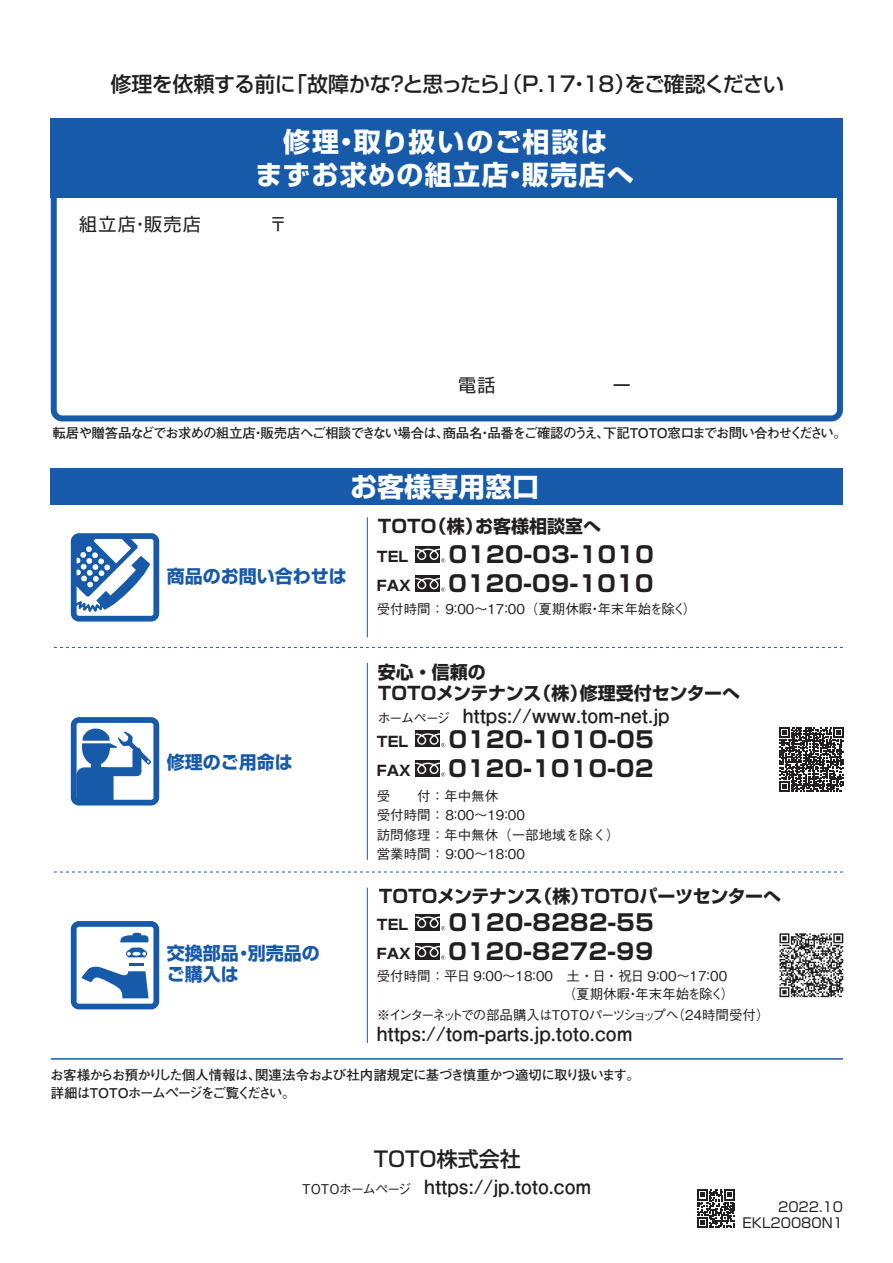
<style>
.page{position:relative;width:893px;height:1263px;background:#fff}
.page>*{position:absolute;margin:0;border:0;box-sizing:border-box;transform-origin:0 0}
.t1{font:700 27px/33px "Shin Go Pro";letter-spacing:.05em;color:#fff;text-align:center}
.t2{font:700 27px "Shin Go Pro";color:#fff}
.t3{font:700 22.5px "Shin Go Pro";letter-spacing:.02em;color:#231f20}
.t4{font:500 21px "Shin Go Pro";letter-spacing:-.02em;color:#231f20}
.t5{font:500 21px "Shin Go Pro";color:#231f20}
.t6{font:700 19.5px "Futo Go B101 Pro";color:#231f20}
.t7{font:700 18px/21px "Shin Go Pro";color:#231f20}
.t8{font:700 18px/21px "Shin Go Pro";color:#185aaa}
.t9{font:700 18px "Shin Go Pro";letter-spacing:-.02em;color:#231f20}
.t10{font:18px "Shin Go Pro";letter-spacing:.075em;color:#231f20}
.t11{font:700 14.25px "Shin Go Pro";color:#231f20}
.t12{font:700 13.5px/18px "Futo Go B101 Pro";letter-spacing:-.055em;color:#231f20}
.t13{font:500 13.5px/19.5px "Gothic BBB Pro";color:#231f20}
.t14{font:500 13.5px "Gothic BBB Pro";letter-spacing:-.065em;color:#231f20}
.t15{font:13.5px/16.2px "Shin Go Pro";color:#231f20;text-align:right}
.s1{font-family:"Gothic BBB Pro";font-weight:500;font-size:13.5px}
</style>
<div class="page">
<svg style="left:71px;top:533px;width:88px;height:88px"></svg>
<svg style="left:71px;top:921px;width:88px;height:88px"></svg>
<hr style="left:129px;top:963px;width:15px;height:3px;background:#185aaa">
<svg style="left:71px;top:717px;width:88px;height:88px"></svg>
<svg style="left:779px;top:728px;width:64px;height:63px"></svg>
<svg style="left:779px;top:933px;width:64px;height:64px"></svg>
<svg style="left:697px;top:1189px;width:38px;height:39px"></svg>
<svg style="left:51px;top:197px;width:792px;height:224px"></svg>
<div style="left:51px;top:118px;width:792px;height:79px;background:#185aaa"></div>
<div style="left:51px;top:468px;width:792px;height:36px;background:#185aaa"></div>
<hr style="left:51px;top:1058px;width:792px;height:2px;background:#185aaa">
<svg style="left:53px;top:647px;width:790px;height:1px"></svg>
<svg style="left:53px;top:872px;width:790px;height:1px"></svg>
<hr style="left:367px;top:517px;width:1px;height:120px;background:#185aaa">
<hr style="left:367px;top:663px;width:1px;height:197px;background:#185aaa">
<hr style="left:367px;top:887px;width:1px;height:156px;background:#185aaa">
<div style="left:415px;top:575px;width:25px;height:16px;background:#231f20"></div>
<svg style="left:415px;top:578px;width:30px;height:14px"></svg>
<svg style="left:415px;top:546px;width:25px;height:3px"></svg>
<svg style="left:415px;top:549px;width:30px;height:13px"></svg>
<div style="left:415px;top:731px;width:25px;height:16px;background:#231f20"></div>
<svg style="left:415px;top:733px;width:30px;height:14px"></svg>
<div style="left:415px;top:914px;width:25px;height:16px;background:#231f20"></div>
<svg style="left:415px;top:916px;width:30px;height:14px"></svg>
<svg style="left:415px;top:943px;width:25px;height:3px"></svg>
<svg style="left:415px;top:946px;width:30px;height:14px"></svg>
<svg style="left:415px;top:760px;width:25px;height:3px"></svg>
<svg style="left:415px;top:763px;width:30px;height:13px"></svg>
<h3 class="t4" style="left:111px;top:67px;width:675px">修理を依頼する前に「故障かな？と思ったら」（Ｐ.17・18）をご確認ください</h3>
<h1 class="t1" style="left:255px;top:122px;width:380px">修理・取り扱いのご相談は<br>まずお求めの組立店・販売店へ</h1>
<h3 class="t10" style="left:79px;top:209px;width:123px">組立店・販売店</h3>
<h3 class="t10" style="left:269px;top:209px;width:19px">〒</h3>
<p class="t12" style="left:53px;top:422px;width:796px">転居や贈答品などでお求めの組立店・販売店へご相談できない場合は、商品名・品番をご確認のうえ、下記TOTO窓口までお問い合わせください。</p>
<h1 class="t2" style="left:350px;top:465px;width:190px">お客様専用窓口</h1>
<h3 class="t8" style="left:167px;top:564px;width:181px">商品のお問い合わせは</h3>
<h3 class="t8" style="left:167px;top:750px;width:127px">修理のご用命は</h3>
<h3 class="t8" style="left:167px;top:941px;width:154px">交換部品・別売品のご購入は</h3>
<h3 class="t7" style="left:378px;top:514px;width:225px">TOTO（株）お客様相談室へ</h3>
<p class="t11" style="left:377px;top:545px;width:33px">TEL</p>
<h2 class="t3" style="left:449px;top:537px;width:206px">0120-03-1010</h2>
<p class="t11" style="left:377px;top:574px;width:35px">FAX</p>
<h2 class="t3" style="left:448px;top:566px;width:206px">0120-09-1010</h2>
<p class="t13" style="left:377px;top:597px;width:321px">受付時間：9：00～17：00（夏期休暇・年末年始を除く）</p>
<h3 class="t7" style="left:378px;top:659px;width:364px">安心・信頼の<br>TOTOメンテナンス（株）修理受付センターへ</h3>
<h3 class="t6" style="left:377px;top:700px;width:294px"><span class="s1">ホームページ　</span>https://www.tom-net.jp</h3>
<p class="t11" style="left:377px;top:730px;width:33px">TEL</p>
<h2 class="t3" style="left:449px;top:722px;width:206px">0120-1010-05</h2>
<p class="t11" style="left:377px;top:759px;width:35px">FAX</p>
<h2 class="t3" style="left:448px;top:751px;width:206px">0120-1010-02</h2>
<p class="t13" style="left:377px;top:784px;width:244px">受　　付：年中無休<br>受付時間：8：00～19：00<br>訪問修理：年中無休（一部地域を除く）営業時間：9：00～18：00</p>
<h3 class="t9" style="left:379px;top:882px;width:404px">TOTOメンテナンス（株）TOTOパーツセンターへ</h3>
<p class="t11" style="left:377px;top:913px;width:33px">TEL</p>
<h2 class="t3" style="left:449px;top:905px;width:206px">0120-8282-55</h2>
<p class="t11" style="left:377px;top:942px;width:35px">FAX</p>
<h2 class="t3" style="left:448px;top:934px;width:206px">0120-8272-99</h2>
<p class="t13" style="left:563px;top:966px;width:173px;line-height:18px;text-indent:-186px">受付時間：平日 9：00～18：00　土・日・祝日 9：00～17：00（夏期休暇・年末年始を除く）</p>
<p class="t14" style="left:377px;top:1004px;width:394px">※インターネットでの部品購入はTOTOパーツショップへ（24時間受付）</p>
<h3 class="t6" style="left:377px;top:1018px;width:257px">https://tom-parts.jp.toto.com</h3>
<p class="t12" style="left:50px;top:1064px;width:591px">お客様からお預かりした個人情報は、関連法令および社内諸規定に基づき慎重かつ適切に取り扱います。詳細はTOTOホームページをご覧ください。</p>
<h3 class="t5" style="left:374px;top:1141px;width:148px">TOTO株式会社</h3>
<h3 class="t6" style="left:302px;top:1171px;width:291px"><span class="s1">TOTOホームページ　</span>https://jp.toto.com</h3>
<p class="t15" style="left:743px;top:1197px;width:102px">2022.10<br>EKL20080N1</p>
</div>
